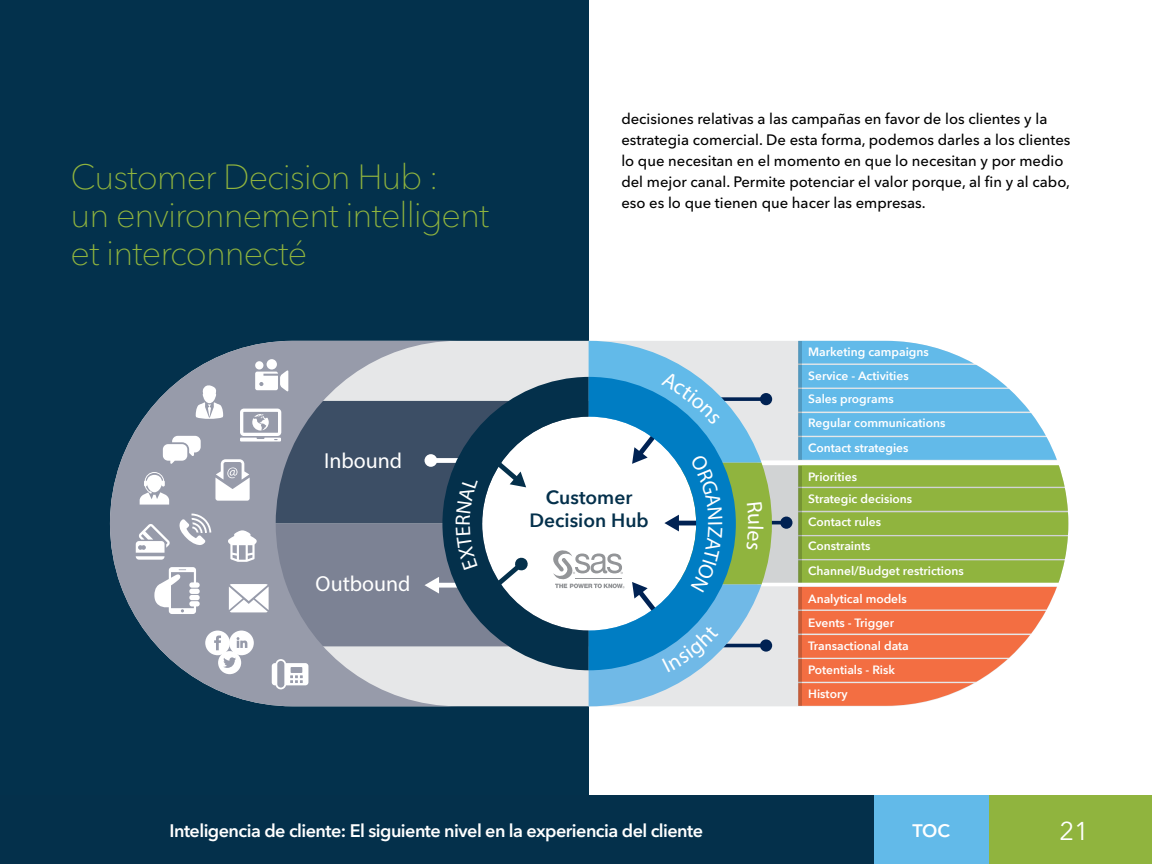
<style>
.page{position:relative;width:1152px;height:864px;background:#fff}
.page>*{position:absolute;margin:0;border:0;box-sizing:border-box;transform-origin:0 0}
.t1{font:100 34.7px/38px "Avenir Next W1 G";letter-spacing:-.03em;color:#90b43e}
.t2{font:25.6px "Avenir Next W1 G";color:#fff}
.t3{font:21.8px "Myriad Pro";color:#fff}
.t4{font:600 19.2px/23.1px "Avenir Next";color:#04304b;text-align:center}
.t5{font:600 18px "Avenir Next W1 G";letter-spacing:-.03em;color:#fff}
.t6{font:500 15px/21px "Avenir Next W1 G";color:#000}
.t7{font:600 12px/23.8px "Avenir Next";color:#fff}
</style>
<div class="page">
<div style="left:0;top:0;width:588px;height:796px;background:#03314c"></div>
<div style="left:989px;top:796px;width:163px;height:68px;background:#90b43e"></div>
<div style="left:0;top:796px;width:874px;height:68px;background:#04304b"></div>
<div style="left:874px;top:796px;width:115px;height:68px;background:#62bae9"></div>
<div style="left:458px;top:341px;width:92px;height:365px;background:#e6e7e8"></div>
<div style="left:772px;top:586px;width:26px;height:120px;background:#e6e7e8"></div>
<div style="left:772px;top:465px;width:26px;height:118px;background:#d1d3d4"></div>
<div style="left:772px;top:341px;width:26px;height:119px;background:#e6e7e8"></div>
<svg style="left:110px;top:341px;width:348px;height:365px;background:#758293"></svg>
<hr style="left:718px;top:521px;width:69px;height:3px;background:#002253">
<div style="left:780px;top:517px;width:12px;height:12px;background:#002253;border-radius:50%"></div>
<svg style="left:798px;top:341px;width:270px;height:365px;background:#b1b18d"></svg>
<div style="left:757px;top:460px;width:308px;height:5px;background:#fff"></div>
<svg style="left:798px;top:341px;width:4px;height:119px"></svg>
<svg style="left:798px;top:466px;width:4px;height:117px"></svg>
<svg style="left:798px;top:587px;width:4px;height:119px"></svg>
<hr style="left:757px;top:583px;width:312px;height:3px;background:#fff">
<div style="left:431px;top:458px;width:29px;height:5px;background:#fff"></div>
<div style="left:425px;top:454px;width:12px;height:13px;background:#fff;border-radius:50%"></div>
<div style="left:437px;top:583px;width:23px;height:5px;background:#fff"></div>
<svg style="left:425px;top:577px;width:14px;height:17px"></svg>
<svg style="left:442px;top:377px;width:108px;height:293px"></svg>
<svg style="left:140px;top:472px;width:29px;height:33px"></svg>
<svg style="left:136px;top:524px;width:34px;height:36px"></svg>
<svg style="left:229px;top:584px;width:40px;height:28px"></svg>
<svg style="left:215px;top:459px;width:35px;height:42px"></svg>
<svg style="left:179px;top:514px;width:32px;height:31px"></svg>
<svg style="left:228px;top:530px;width:29px;height:32px"></svg>
<svg style="left:154px;top:567px;width:46px;height:47px;background:#c4c6cf"></svg>
<svg style="left:272px;top:659px;width:36px;height:30px"></svg>
<svg style="left:255px;top:359px;width:33px;height:33px"></svg>
<svg style="left:240px;top:409px;width:41px;height:33px"></svg>
<svg style="left:196px;top:384px;width:27px;height:35px"></svg>
<svg style="left:205px;top:631px;width:49px;height:43px;background:#cfd1d8"></svg>
<svg style="left:163px;top:436px;width:38px;height:28px"></svg>
<svg style="left:456px;top:476px;width:22px;height:94px"></svg>
<svg style="left:550px;top:341px;width:222px;height:365px"></svg>
<h1 class="t1" style="left:71px;top:158px;width:421px">Customer Decision Hub :<br>un environnement intelligent et interconnecté</h1>
<h3 class="t3" style="left:324px;top:447px;width:80px">Inbound</h3>
<h3 class="t3" style="left:316px;top:570px;width:96px">Outbound</h3>
<p class="t6" style="left:621px;top:108px;width:451px">decisiones relativas a las campañas en favor de los clientes y la estrategia comercial. De esta forma, podemos darles a los clientes lo que necesitan en el momento en que lo necesitan y por medio del mejor canal. Permite potenciar el valor porque, al fin y al cabo, eso es lo que tienen que hacer las empresas.</p>
<p class="t4" style="left:530px;top:485px;width:121px">Customer<br>Decision Hub</p>
<p class="t7" style="left:808px;top:340px;width:139px">Marketing campaigns<br>Service - Activities<br>Sales programs<br>Regular communications<br>Contact strategies</p>
<p class="t7" style="left:808px;top:464px;width:157px;line-height:23.5px">Priorities<br>Strategic decisions<br>Contact rules<br>Constraints<br>Channel/Budget restrictions</p>
<p class="t7" style="left:808px;top:587px;width:102px">Analytical models<br>Events - Trigger<br>Transactional data<br>Potentials - Risk<br>History</p>
<p class="t5" style="left:170px;top:820px;width:535px">Inteligencia de cliente: El siguiente nivel en la experiencia del cliente</p>
<p class="t5" style="left:913px;top:819px;width:39px">TOC</p>
<h2 class="t2" style="left:1059px;top:816px;width:31px">21</h2>
</div>
